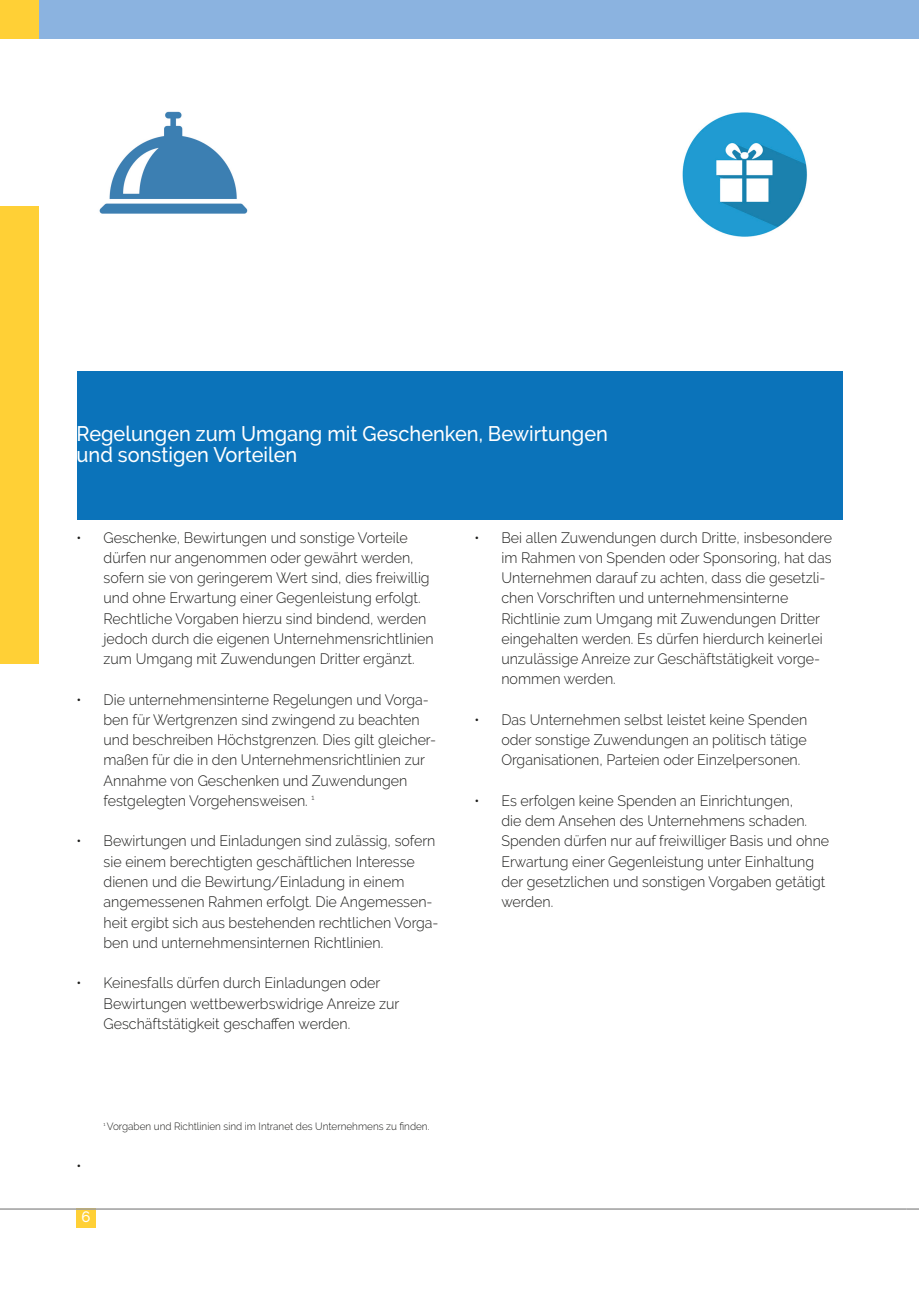
<style>
.page{position:relative;width:919px;height:1289px;background:#fff}
.page>*{position:absolute;margin:0;border:0;box-sizing:border-box;transform-origin:0 0}
.t1{font:500 21px/20.2px "Raleway";color:#fff;scale:.95 1}
.t2{font:300 15px/20.2px "Raleway";color:#1d1d1b;scale:.95 1}
.t3{font:500 15px "Raleway";color:#fff}
.t4{font:300 10.5px "Raleway";color:#1d1d1b;scale:.95 1}
</style>
<div class="page">
<div style="left:0;top:207px;width:38px;height:457px;background:#ffd036"></div>
<div style="left:77px;top:371px;width:765px;height:148px;background:#0b73ba"></div>
<img style="left:99px;top:111px;width:149px;height:103px">
<img style="left:682px;top:112px;width:125px;height:125px">
<div style="left:906px;top:0;width:12px;height:38px;background:#8bb3e0"></div>
<svg style="left:906px;top:1208px;width:12px;height:1px"></svg>
<div style="left:38px;top:0;width:868px;height:38px;background:#8bb3e0"></div>
<div style="left:0;top:0;width:38px;height:38px;background:#ffd036"></div>
<div style="left:77px;top:1208px;width:19px;height:19px;background:#ffd036"></div>
<hr style="left:0;top:1208px;width:906px;height:1px;background:#9d9d9d">
<h1 class="t1" style="left:77px;top:424px;width:560px">Regelungen zum Umgang mit Geschenken, Bewirtungen und sonstigen Vorteilen</h1>
<p class="t2" style="left:104px;top:527px;width:349px;text-indent:-27px">• Geschenke, Bewirtungen und sonstige Vorteile dürfen nur angenommen oder gewährt werden, sofern sie von geringerem Wert sind, dies freiwillig und ohne Erwartung einer Gegenleistung erfolgt.<br>Rechtliche Vorgaben hierzu sind bindend, werden jedoch durch die eigenen Unternehmensrichtlinien zum Umgang mit Zuwendungen Dritter ergänzt.</p>
<p class="t2" style="left:104px;top:689px;width:351px;text-indent:-27px">• Die unternehmensinterne Regelungen und Vorga&shy;ben für Wertgrenzen sind zwingend zu beachten und beschreiben Höchstgrenzen. Dies gilt gleicher&shy;maßen für die in den Unternehmensrichtlinien zur Annahme von Geschenken und Zuwendungen festgelegten Vorgehensweisen. <sup>1</sup></p>
<p class="t2" style="left:104px;top:831px;width:354px;text-indent:-27px">• Bewirtungen und Einladungen sind zulässig, sofern sie einem berechtigten geschäftlichen Interesse dienen und die Bewirtung/Einladung in einem angemessenen Rahmen erfolgt. Die Angemessen&shy;heit ergibt sich aus bestehenden rechtlichen Vorga&shy;ben und unternehmensinternen Richtlinien.</p>
<p class="t2" style="left:104px;top:972px;width:313px;text-indent:-27px">• Keinesfalls dürfen durch Einladungen oder<br>Bewirtungen wettbewerbswidrige Anreize zur<br>Geschäftstätigkeit geschaffen werden.</p>
<p class="t2" style="left:77px;top:1155px;width:7px">•</p>
<p class="t4" style="left:104px;top:1120px;width:344px"><sup>1</sup> Vorgaben und Richtlinien sind im Intranet des Unternehmens zu finden.</p>
<p class="t3" style="left:82px;top:1208px;width:10px">6</p>
<p class="t2" style="left:501px;top:527px;width:349px;text-indent:-27px">• Bei allen Zuwendungen durch Dritte, insbesondere im Rahmen von Spenden oder Sponsoring, hat das Unternehmen darauf zu achten, dass die gesetzli&shy;chen Vorschriften und unternehmensinterne Richtlinie zum Umgang mit Zuwendungen Dritter eingehalten werden. Es dürfen hierdurch keinerlei unzulässige Anreize zur Geschäftstätigkeit vorge&shy;nommen werden.</p>
<p class="t2" style="left:501px;top:709px;width:323px;text-align:justify;text-indent:-27px">• Das Unternehmen selbst leistet keine Spenden oder sonstige Zuwendungen an politisch tätige Organisationen, Parteien oder Einzelpersonen.</p>
<p class="t2" style="left:501px;top:790px;width:346px;text-indent:-27px">• Es erfolgen keine Spenden an Einrichtungen,<br>die dem Ansehen des Unternehmens schaden.<br>Spenden dürfen nur auf freiwilliger Basis und ohne Erwartung einer Gegenleistung unter Einhaltung der gesetzlichen und sonstigen Vorgaben getätigt werden.</p>
</div>
